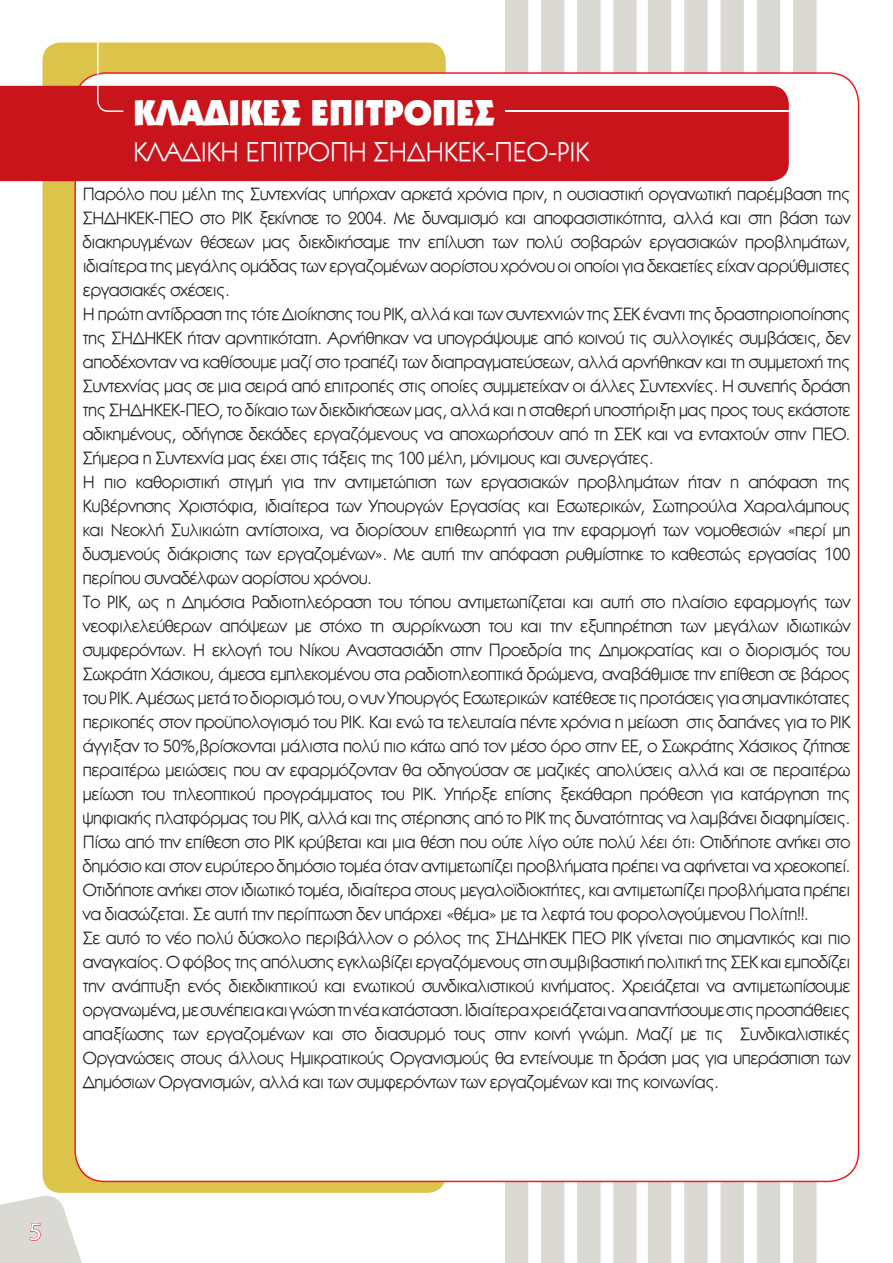
<style>
.page{position:relative;width:893px;height:1263px;background:#fff}
.page>*{position:absolute;margin:0;border:0;box-sizing:border-box;transform-origin:0 0}
.t1{font:800 36.3px "CF Kaveros";color:#fff}
.t2{font:27.6px "CF Kaveros";color:#fff}
.t3{font:25.5px "Myriad Pro";color:#fff}
.t4{font:18px/24px "CF Kaveros";letter-spacing:-.02em;color:#231f20;text-align:justify}
</style>
<div class="page">
<svg style="left:0;top:1190px;width:82px;height:73px"></svg>
<div style="left:43px;top:43px;width:403px;height:1150px;background:#dcc34a;border-radius:18px"></div>
<div style="left:505px;top:1182px;width:23px;height:81px;background:#dbd9d3"></div>
<div style="left:541px;top:1182px;width:23px;height:81px;background:#dbd9d3"></div>
<div style="left:577px;top:1182px;width:24px;height:81px;background:#dbd9d3"></div>
<svg style="left:613px;top:1182px;width:24px;height:81px;background:#dbd9d3"></svg>
<div style="left:648px;top:1182px;width:23px;height:81px;background:#dbd9d3"></div>
<div style="left:684px;top:1182px;width:24px;height:81px;background:#dbd9d3"></div>
<div style="left:720px;top:1182px;width:24px;height:81px;background:#dbd9d3"></div>
<div style="left:757px;top:1182px;width:23px;height:81px;background:#dbd9d3"></div>
<div style="left:793px;top:1182px;width:23px;height:81px;background:#dbd9d3"></div>
<div style="left:505px;top:0;width:23px;height:72px;background:#dbd9d3"></div>
<div style="left:541px;top:0;width:23px;height:72px;background:#dbd9d3"></div>
<div style="left:577px;top:0;width:24px;height:72px;background:#dbd9d3"></div>
<svg style="left:613px;top:0;width:24px;height:72px;background:#dbd9d4"></svg>
<div style="left:648px;top:0;width:23px;height:72px;background:#dbd9d3"></div>
<div style="left:684px;top:0;width:24px;height:72px;background:#dbd9d3"></div>
<div style="left:720px;top:0;width:24px;height:72px;background:#dbd9d3"></div>
<div style="left:757px;top:0;width:23px;height:72px;background:#dbd9d3"></div>
<div style="left:793px;top:0;width:23px;height:72px;background:#dbd9d3"></div>
<div style="left:75px;top:73px;width:783px;height:1108px;background:#fff;border-radius:30px"></div>
<div style="left:0;top:86px;width:789px;height:95px;background:#ca141c"></div>
<svg style="left:96px;top:42px;width:29px;height:71px"></svg>
<hr style="left:505px;top:110px;width:311px;height:2px;background:#fff">
<p class="t1" style="left:133px;top:86px;width:363px">ΚΛΑΔΙΚΕΣ ΕΠΙΤΡΟΠΕΣ</p>
<p class="t2" style="left:133px;top:131px;width:457px">ΚΛΑΔΙΚΗ ΕΠΙΤΡΟΠΗ ΣΗΔΗΚΕΚ-ΠΕΟ-ΡΙΚ</p>
<p class="t4" style="left:83px;top:181px;width:769px">Παρόλο που μέλη της Συντεχνίας υπήρχαν αρκετά χρόνια πριν, η ουσιαστική οργανωτική παρέμβαση της ΣΗΔΗΚΕΚ-ΠΕΟ στο ΡΙΚ ξεκίνησε το 2004. Με δυναμισμό και αποφασιστικότητα, αλλά και στη βάση των διακηρυγμένων θέσεων μας διεκδικήσαμε την επίλυση των πολύ σοβαρών εργασιακών προβλημάτων, ιδιαίτερα της μεγάλης ομάδας των εργαζομένων αορίστου χρόνου οι οποίοι για δεκαετίες είχαν αρρύθμιστες εργασιακές σχέσεις.</p>
<p class="t4" style="left:83px;top:301px;width:769px">Η πρώτη αντίδραση της τότε Διοίκησης του ΡΙΚ, αλλά και των συντεχνιών της ΣΕΚ έναντι της δραστηριοποίησης της ΣΗΔΗΚΕΚ ήταν αρνητικότατη. Αρνήθηκαν να υπογράψουμε από κοινού τις συλλογικές συμβάσεις, δεν αποδέχονταν να καθίσουμε μαζί στο τραπέζι των διαπραγματεύσεων, αλλά αρνήθηκαν και τη συμμετοχή της Συντεχνίας μας σε μια σειρά από επιτροπές στις οποίες συμμετείχαν οι άλλες Συντεχνίες. Η συνεπής δράση της ΣΗΔΗΚΕΚ-ΠΕΟ, το δίκαιο των διεκδικήσεων μας, αλλά και η σταθερή υποστήριξη μας προς τους εκάστοτε αδικημένους, οδήγησε δεκάδες εργαζόμενους να αποχωρήσουν από τη ΣΕΚ και να ενταχτούν στην ΠΕΟ.<br>Σήμερα η Συντεχνία μας έχει στις τάξεις της 100 μέλη, μόνιμους και συνεργάτες.</p>
<p class="t4" style="left:83px;top:469px;width:769px">Η πιο καθοριστική στιγμή για την αντιμετώπιση των εργασιακών προβλημάτων ήταν η απόφαση της Κυβέρνησης Χριστόφια, ιδιαίτερα των Υπουργών Εργασίας και Εσωτερικών, Σωτηρούλα Χαραλάμπους και Νεοκλή Συλικιώτη αντίστοιχα, να διορίσουν επιθεωρητή για την εφαρμογή των νομοθεσιών «περί μη δυσμενούς διάκρισης των εργαζομένων». Με αυτή την απόφαση ρυθμίστηκε το καθεστώς εργασίας 100 περίπου συναδέλφων αορίστου χρόνου.</p>
<p class="t4" style="left:83px;top:589px;width:769px">Το ΡΙΚ, ως η Δημόσια Ραδιοτηλεόραση του τόπου αντιμετωπίζεται και αυτή στο πλαίσιο εφαρμογής των νεοφιλελεύθερων απόψεων με στόχο τη συρρίκνωση του και την εξυπηρέτηση των μεγάλων ιδιωτικών συμφερόντων. Η εκλογή του Νίκου Αναστασιάδη στην Προεδρία της Δημοκρατίας και ο διορισμός του Σωκράτη Χάσικου, άμεσα εμπλεκομένου στα ραδιοτηλεοπτικά δρώμενα, αναβάθμισε την επίθεση σε βάρος του ΡΙΚ. Αμέσως μετά το διορισμό του, ο νυν Υπουργός Εσωτερικών κατέθεσε τις προτάσεις για σημαντικότατες περικοπές στον προϋπολογισμό του ΡΙΚ. Και ενώ τα τελευταία πέντε χρόνια η μείωση στις δαπάνες για το ΡΙΚ άγγιξαν το 50%,βρίσκονται μάλιστα πολύ πιο κάτω από τον μέσο όρο στην ΕΕ, ο Σωκράτης Χάσικος ζήτησε περαιτέρω μειώσεις που αν εφαρμόζονταν θα οδηγούσαν σε μαζικές απολύσεις αλλά και σε περαιτέρω μείωση του τηλεοπτικού προγράμματος του ΡΙΚ. Υπήρξε επίσης ξεκάθαρη πρόθεση για κατάργηση της ψηφιακής πλατφόρμας του ΡΙΚ, αλλά και της στέρησης από το ΡΙΚ της δυνατότητας να λαμβάνει διαφημίσεις.</p>
<p class="t4" style="left:83px;top:829px;width:769px">Πίσω από την επίθεση στο ΡΙΚ κρύβεται και μια θέση που ούτε λίγο ούτε πολύ λέει ότι: Οτιδήποτε ανήκει στο δημόσιο και στον ευρύτερο δημόσιο τομέα όταν αντιμετωπίζει προβλήματα πρέπει να αφήνεται να χρεοκοπεί.<br>Οτιδήποτε ανήκει στον ιδιωτικό τομέα, ιδιαίτερα στους μεγαλοϊδιοκτήτες, και αντιμετωπίζει προβλήματα πρέπει να διασώζεται. Σε αυτή την περίπτωση δεν υπάρχει «θέμα» με τα λεφτά του φορολογούμενου Πολίτη!!.</p>
<p class="t4" style="left:83px;top:925px;width:769px">Σε αυτό το νέο πολύ δύσκολο περιβάλλον ο ρόλος της ΣΗΔΗΚΕΚ ΠΕΟ ΡΙΚ γίνεται πιο σημαντικός και πιο αναγκαίος. Ο φόβος της απόλυσης εγκλωβίζει εργαζόμενους στη συμβιβαστική πολιτική της ΣΕΚ και εμποδίζει την ανάπτυξη ενός διεκδικητικού και ενωτικού συνδικαλιστικού κινήματος. Χρειάζεται να αντιμετωπίσουμε οργανωμένα, με συνέπεια και γνώση τη νέα κατάσταση. Ιδιαίτερα χρειάζεται να απαντήσουμε στις προσπάθειες απαξίωσης των εργαζομένων και στο διασυρμό τους στην κοινή γνώμη. Μαζί με τις Συνδικαλιστικές Οργανώσεις στους άλλους Ημικρατικούς Οργανισμούς θα εντείνουμε τη δράση μας για υπεράσπιση των Δημόσιων Οργανισμών, αλλά και των συμφερόντων των εργαζομένων και της κοινωνίας.</p>
<h3 class="t3" style="left:29px;top:1216px;width:15px">5</h3>
</div>
